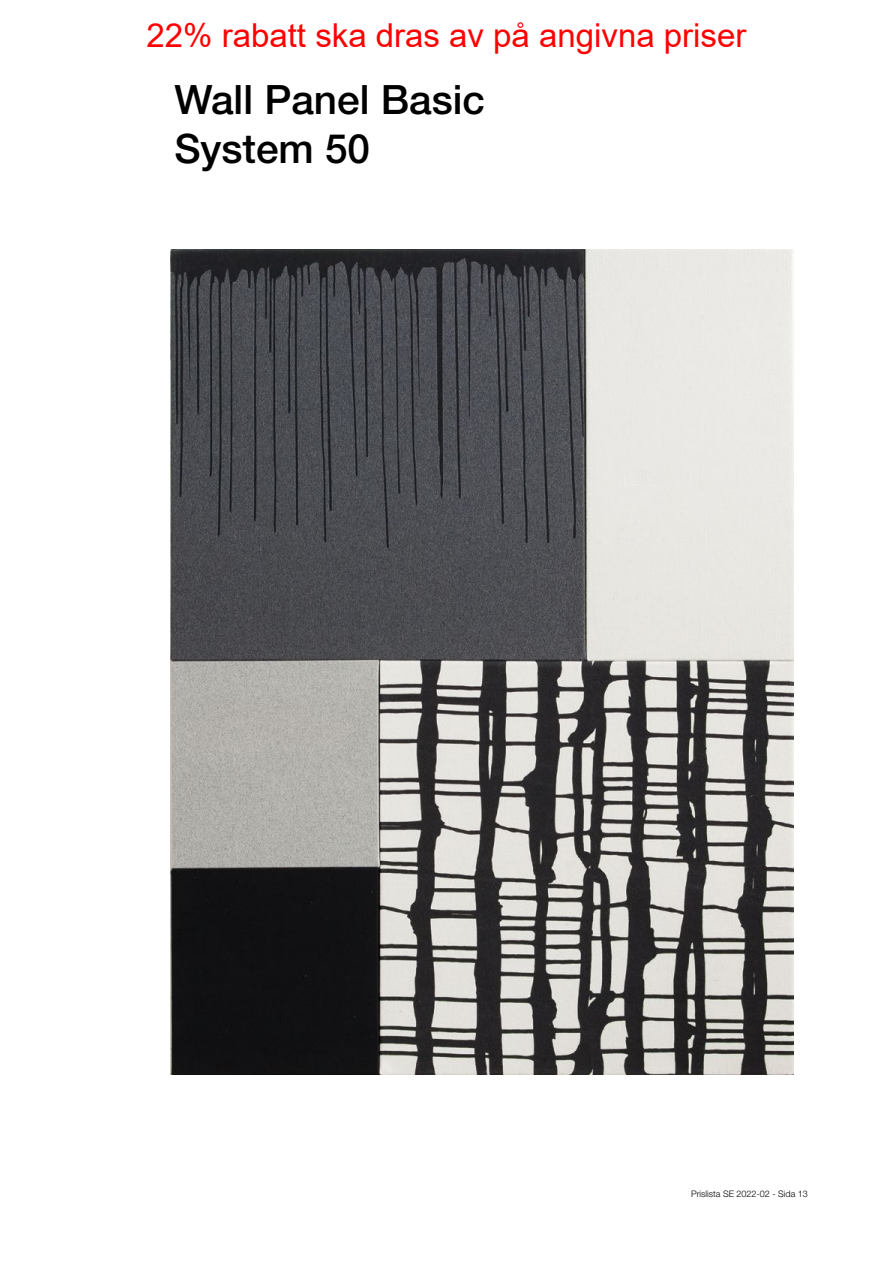
<style>
.page{position:relative;width:893px;height:1263px;background:#fff}
.page>*{position:absolute;margin:0;border:0;box-sizing:border-box;transform-origin:0 0}
.t1{font:500 40.5px/48.6px "Helvetica Neue LT Std";color:#000}
.t2{font:33px "Arial";color:#f00}
.t3{font:300 9px "Helvetica Neue LT Pro";color:#000}
</style>
<div class="page">
<img style="left:170px;top:250px;width:623px;height:825px">
<p class="t2" style="left:147px;top:13px;width:601px">22% rabatt ska dras av på angivna priser</p>
<p class="t1" style="left:174px;top:75px;width:312px">Wall Panel Basic<br>System 50</p>
<p class="t3" style="left:691px;top:1188px;width:118px">Prislista SE 2022-02 - Sida 13</p>
</div>
